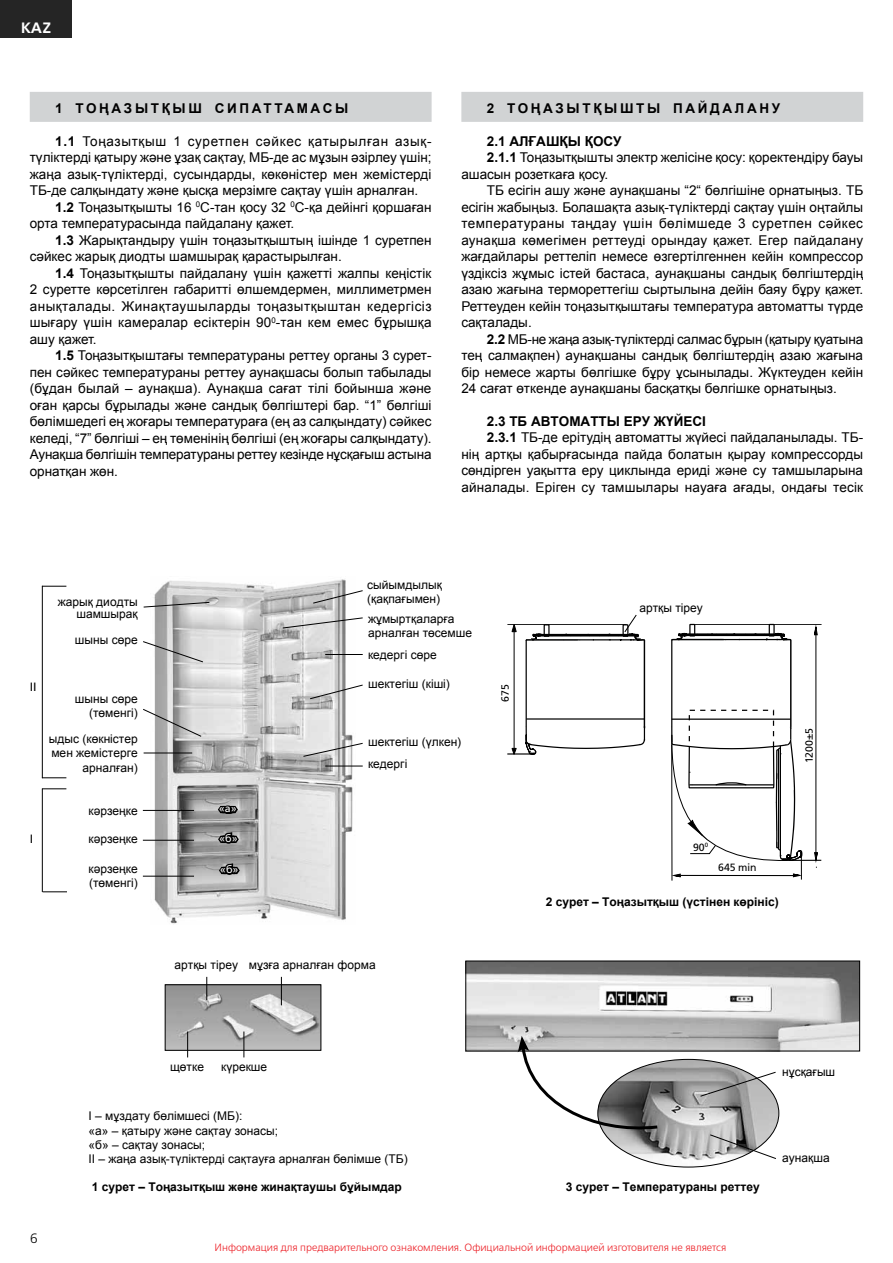
<style>
.page{position:relative;width:893px;height:1263px;background:#fff}
.page>*{position:absolute;margin:0;border:0;box-sizing:border-box;transform-origin:0 0}
.t1{font:15px "Free Set Demi Bold C";color:#fff}
.t2{font:13.5px "Arial";color:#000}
.t3{font:13.5px "Arial";letter-spacing:.035em;color:#000}
.t4{font:700 13.5px "Arial";letter-spacing:.195em;color:#000}
.t5{font:13.5px "Arial";letter-spacing:.05em;color:#000}
.t6{font:700 13.5px "Arial";color:#000}
.t7{font:13.5px "Free Set Light C";color:#000}
.t8{font:12px/14.4px "Arial";color:#000}
.t9{font:700 12px "Arial";color:#000}
.t10{font:12px "Free Set C";color:#000}
.t11{font:10.5px "Free Set Light C";color:#ed1d24}
.t12{font:10.5px "Free Set C";color:#000}
.t13{font:10.5px "Free Set C";color:#fff}
.s1{font-weight:700}
</style>
<div class="page">
<div style="left:0;top:0;width:72px;height:38px;background:#252525"></div>
<div style="left:30px;top:92px;width:402px;height:30px;background:#d1d3d4"></div>
<div style="left:461px;top:92px;width:402px;height:30px;background:#d1d3d4"></div>
<img style="left:467px;top:963px;width:391px;height:86px">
<div style="left:465px;top:961px;width:395px;height:90px;border:1px solid #000"></div>
<img style="left:604px;top:1059px;width:175px;height:108px">
<svg style="left:709px;top:1134px;width:68px;height:25px"></svg>
<svg style="left:518px;top:1036px;width:143px;height:98px"></svg>
<svg style="left:700px;top:1071px;width:76px;height:26px;background:#a9a9a9"></svg>
<img style="left:150px;top:579px;width:206px;height:345px">
<hr style="left:144px;top:753px;width:48px;height:1px;background:#000">
<hr style="left:143px;top:810px;width:51px;height:1px;background:#000">
<hr style="left:143px;top:840px;width:51px;height:1px;background:#000">
<hr style="left:143px;top:876px;width:51px;height:1px;background:#000">
<svg style="left:143px;top:708px;width:59px;height:29px"></svg>
<svg style="left:143px;top:641px;width:61px;height:22px"></svg>
<svg style="left:309px;top:684px;width:54px;height:16px"></svg>
<svg style="left:282px;top:617px;width:81px;height:12px"></svg>
<svg style="left:303px;top:742px;width:60px;height:15px"></svg>
<hr style="left:325px;top:766px;width:38px;height:1px;background:#000">
<hr style="left:325px;top:654px;width:38px;height:1px;background:#000">
<svg style="left:216px;top:802px;width:24px;height:14px"></svg>
<svg style="left:216px;top:830px;width:25px;height:18px"></svg>
<svg style="left:217px;top:861px;width:25px;height:19px"></svg>
<hr style="left:42px;top:789px;width:1px;height:103px;background:#000">
<svg style="left:43px;top:891px;width:24px;height:1px"></svg>
<svg style="left:42px;top:788px;width:24px;height:1px"></svg>
<hr style="left:42px;top:586px;width:1px;height:192px;background:#000">
<svg style="left:42px;top:777px;width:24px;height:1px"></svg>
<svg style="left:42px;top:586px;width:24px;height:1px"></svg>
<svg style="left:312px;top:590px;width:51px;height:14px"></svg>
<img style="left:167px;top:986px;width:152px;height:63px">
<div style="left:165px;top:984px;width:156px;height:67px;border:1px solid #000"></div>
<svg style="left:187px;top:1031px;width:1px;height:26px"></svg>
<svg style="left:244px;top:1031px;width:1px;height:26px"></svg>
<svg style="left:206px;top:977px;width:1px;height:23px"></svg>
<svg style="left:281px;top:977px;width:1px;height:28px"></svg>
<hr style="left:789px;top:860px;width:32px;height:1px;background:#000">
<hr style="left:691px;top:624px;width:130px;height:1px;background:#000">
<hr style="left:815px;top:630px;width:1px;height:223px;background:#000">
<hr style="left:671px;top:741px;width:1px;height:140px;background:#000">
<svg style="left:814px;top:624px;width:4px;height:12px"></svg>
<svg style="left:814px;top:852px;width:3px;height:9px"></svg>
<svg style="left:671px;top:624px;width:133px;height:255px"></svg>
<svg style="left:507px;top:614px;width:139px;height:141px"></svg>
<svg style="left:143px;top:602px;width:67px;height:6px"></svg>
<p class="t1" style="left:21px;top:19px;width:32px">KAZ</p>
<p class="t4" style="left:55px;top:99px;width:294px">1 ТОҢАЗЫТҚЫШ СИ ПАТТАМАСЫ</p>
<p class="t5" style="left:55px;top:132px;width:378px"><span class="s1">1.1</span> Тоңазытқыш 1 суретпен сәйкес қатырылған азық-</p>
<p class="t2" style="left:30px;top:148px;width:403px">түліктерді қатыру және ұзақ сақтау, МБ-де ас мұзын әзірлеу үшін;</p>
<p class="t2" style="left:30px;top:165px;width:403px">жаңа азық-түліктерді, сусындарды, көкөністер мен жемістерді</p>
<p class="t2" style="left:30px;top:181px;width:390px">ТБ-де салқындату және қысқа мерзімге сақтау үшін арналған.</p>
<p class="t2" style="left:55px;top:198px;width:378px"><span class="s1">1.2</span> Тоңазытқышты 16 <sup>0</sup>С-тан қосу 32 <sup>0</sup>С-қа дейінгі қоршаған</p>
<p class="t2" style="left:30px;top:214px;width:266px">орта температурасында пайдалану қажет.</p>
<p class="t2" style="left:55px;top:231px;width:378px"><span class="s1">1.3</span> Жарықтандыру үшін тоңазытқыштың ішінде 1 суретпен</p>
<p class="t2" style="left:30px;top:247px;width:314px">сәйкес жарық диодты шамшырақ қарастырылған.</p>
<p class="t2" style="left:55px;top:264px;width:378px"><span class="s1">1.4</span> Тоңазытқышты пайдалану үшін қажетті жалпы кеңістік</p>
<p class="t2" style="left:30px;top:280px;width:403px">2 суретте көрсетілген габаритті өлшемдермен, миллиметрмен</p>
<p class="t3" style="left:30px;top:297px;width:403px">анықталады. Жинақтаушыларды тоңазытқыштан кедергісіз</p>
<p class="t2" style="left:30px;top:313px;width:403px">шығару үшін камералар есіктерін 90<sup>0</sup>-тан кем емес бұрышқа</p>
<p class="t2" style="left:30px;top:330px;width:68px">ашу қажет.</p>
<p class="t2" style="left:55px;top:346px;width:378px"><span class="s1">1.5</span> Тоңазытқыштағы температураны реттеу органы 3 сурет-</p>
<p class="t2" style="left:30px;top:363px;width:403px">пен сәйкес температураны реттеу аунақшасы болып табылады</p>
<p class="t2" style="left:30px;top:379px;width:403px">(бұдан былай – аунақша). Аунақша сағат тілі бойынша және</p>
<p class="t2" style="left:30px;top:396px;width:403px">оған қарсы бұрылады және сандық бөлгіштері бар. “1” бөлгіші</p>
<p class="t2" style="left:30px;top:412px;width:403px">бөлімшедегі ең жоғары температураға (ең аз салқындату) сәйкес</p>
<p class="t2" style="left:30px;top:429px;width:403px">келеді, “7” бөлгіші – ең төменінің бөлгіші (ең жоғары салқындату).</p>
<p class="t2" style="left:30px;top:445px;width:403px">Аунақша бөлгішін температураны реттеу кезінде нұсқағыш астына</p>
<p class="t2" style="left:30px;top:462px;width:90px">орнатқан жөн.</p>
<p class="t4" style="left:487px;top:99px;width:295px">2 ТОҢАЗЫТҚЫШТЫ ПАЙДАЛАНУ</p>
<p class="t6" style="left:487px;top:132px;width:136px">2.1 АЛҒАШҚЫ ҚОСУ</p>
<p class="t2" style="left:487px;top:148px;width:378px"><span class="s1">2.1.1</span> Тоңазытқышты электр желісіне қосу: қоректендіру бауы</p>
<p class="t2" style="left:461px;top:165px;width:148px">ашасын розеткаға қосу.</p>
<p class="t2" style="left:487px;top:181px;width:378px">ТБ есігін ашу және аунақшаны “2“ бөлгішіне орнатыңыз. ТБ</p>
<p class="t2" style="left:461px;top:198px;width:403px">есігін жабыңыз. Болашақта азық-түліктерді сақтау үшін оңтайлы</p>
<p class="t3" style="left:461px;top:214px;width:403px">температураны таңдау үшін бөлімшеде 3 суретпен сәйкес</p>
<p class="t2" style="left:461px;top:231px;width:403px">аунақша көмегімен реттеуді орындау қажет. Егер пайдалану</p>
<p class="t2" style="left:461px;top:247px;width:403px">жағдайлары реттеліп немесе өзгертілгеннен кейін компрессор</p>
<p class="t2" style="left:461px;top:264px;width:403px">үздіксіз жұмыс істей бастаса, аунақшаны сандық бөлгіштердің</p>
<p class="t2" style="left:461px;top:280px;width:403px">азаю жағына термореттегіш сыртылына дейін баяу бұру қажет.</p>
<p class="t2" style="left:461px;top:297px;width:403px">Реттеуден кейін тоңазытқыштағы температура автоматты түрде</p>
<p class="t2" style="left:461px;top:313px;width:72px">сақталады.</p>
<p class="t2" style="left:487px;top:330px;width:378px"><span class="s1">2.2</span> МБ-не жаңа азық-түліктерді салмас бұрын (қатыру қуатына</p>
<p class="t2" style="left:461px;top:346px;width:403px">тең салмақпен) аунақшаны сандық бөлгіштердің азаю жағына</p>
<p class="t2" style="left:461px;top:363px;width:403px">бір немесе жарты бөлгішке бұру ұсынылады. Жүктеуден кейін</p>
<p class="t2" style="left:461px;top:379px;width:377px">24 сағат өткенде аунақшаны басқатқы бөлгішке орнатыңыз.</p>
<p class="t6" style="left:487px;top:412px;width:221px">2.3 ТБ АВТОМАТТЫ ЕРУ ЖҮЙЕСІ</p>
<p class="t2" style="left:487px;top:429px;width:378px"><span class="s1">2.3.1</span> ТБ-де ерітудің автоматты жүйесі пайдаланылады. ТБ-</p>
<p class="t2" style="left:461px;top:445px;width:403px">нің артқы қабырғасында пайда болатын қырау компрессорды</p>
<p class="t2" style="left:461px;top:462px;width:403px">сөндірген уақытта еру циклында ериді және су тамшыларына</p>
<p class="t2" style="left:461px;top:478px;width:403px">айналады. Еріген су тамшылары науаға ағады, ондағы тесік</p>
<p class="t8" style="left:58px;top:596px;width:82px;line-height:12px;text-align:right">жарық диодты шамшырақ</p>
<p class="t8" style="left:75px;top:633px;width:64px">шыны сөре</p>
<p class="t10" style="left:30px;top:681px;width:8px">II</p>
<p class="t10" style="left:30px;top:832px;width:5px">I</p>
<p class="t8" style="left:75px;top:691px;width:64px;text-align:right">шыны сөре (төменгі)</p>
<p class="t8" style="left:49px;top:731px;width:90px;text-align:right">ыдыс (көкністер мен жемістерге арналған)</p>
<p class="t8" style="left:88px;top:803px;width:51px">кәрзеңке</p>
<p class="t8" style="left:88px;top:831px;width:51px">кәрзеңке</p>
<p class="t8" style="left:88px;top:861px;width:51px">кәрзеңке (төменгі)</p>
<p class="t13" style="left:219px;top:803px;width:19px">«а»</p>
<p class="t13" style="left:219px;top:833px;width:20px">«б»</p>
<p class="t13" style="left:220px;top:864px;width:20px">«б»</p>
<p class="t8" style="left:367px;top:577px;width:76px">сыйымдылық (қақпағымен)</p>
<p class="t8" style="left:368px;top:611px;width:106px">жұмыртқаларға арналған төсемше</p>
<p class="t8" style="left:368px;top:647px;width:70px">кедергі сөре</p>
<p class="t8" style="left:368px;top:677px;width:83px">шектегіш (кіші)</p>
<p class="t8" style="left:368px;top:735px;width:95px">шектегіш (үлкен)</p>
<p class="t8" style="left:368px;top:757px;width:41px">кедергі</p>
<p class="t12" style="left:499px;top:702px;width:19px;rotate:-90deg">675</p>
<p class="t8" style="left:174px;top:958px;width:65px">артқы тiреу</p>
<p class="t8" style="left:249px;top:958px;width:128px">мұзға арналған форма</p>
<p class="t8" style="left:639px;top:600px;width:65px">артқы тіреу</p>
<p class="t12" style="left:803px;top:763px;width:37px;rotate:-90deg">1200±5</p>
<p class="t12" style="left:693px;top:841px;width:17px">90<sup>0</sup></p>
<p class="t12" style="left:718px;top:862px;width:40px">645 min</p>
<p class="t9" style="left:546px;top:894px;width:235px">2 сурет – Тоңазытқыш (үстінен көрініс)</p>
<p class="t7" style="left:30px;top:1231px;width:10px">6</p>
<p class="t8" style="left:170px;top:1060px;width:35px">щөтке</p>
<p class="t8" style="left:221px;top:1060px;width:48px">күрекше</p>
<p class="t8" style="left:89px;top:1109px;width:321px">I – мұздату бөлімшесі (МБ):<br>«а» – қатыру және сақтау зонасы;<br>«б» – сақтау зонасы;<br>II – жаңа азық-түліктерді сақтауға арналған бөлімше (ТБ)</p>
<p class="t9" style="left:92px;top:1178px;width:312px">1 сурет – Тоңазытқыш және жинақтаушы бұйымдар</p>
<p class="t9" style="left:566px;top:1178px;width:195px">3 сурет – Температураны реттеу</p>
<p class="t11" style="left:215px;top:1242px;width:513px">Информация для предварительного ознакомления. Официальной информацией изготовителя не является</p>
<p class="t8" style="left:782px;top:1065px;width:55px">нұсқағыш</p>
<p class="t8" style="left:782px;top:1151px;width:49px">аунақша</p>
</div>
